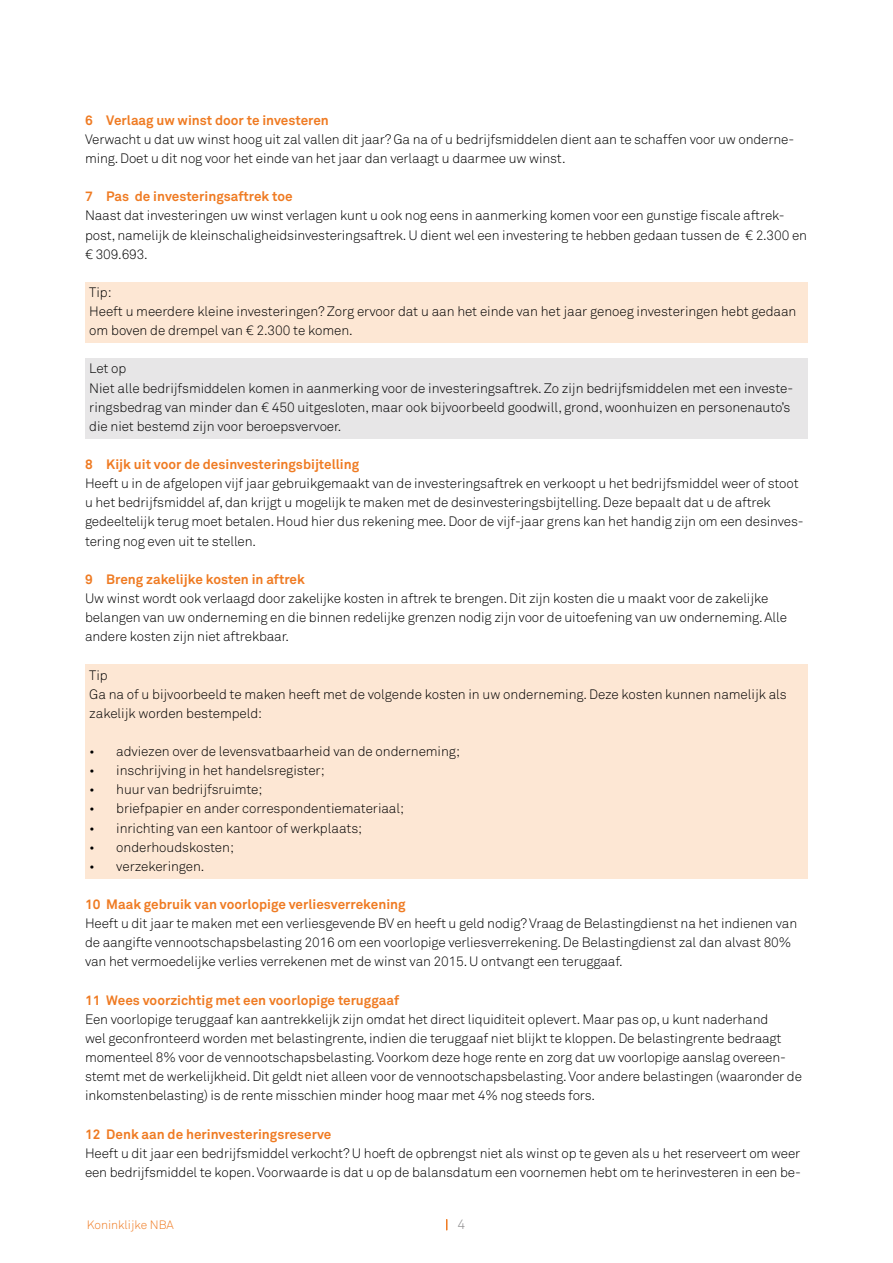
<style>
.page{position:relative;width:893px;height:1263px;background:#fff}
.page>*{position:absolute;margin:0;border:0;box-sizing:border-box;transform-origin:0 0}
.t1{font:300 13.5px/19.2px "Akkurat";letter-spacing:-.01em;color:#000}
.t2{font:700 13.5px "Akkurat";color:#ef7b23}
.t3{font:300 13.5px "Akkurat";color:#8d8c8d}
.t4{font:300 12px "Akkurat";color:#ef7b23}
</style>
<div class="page">
<div style="left:85px;top:282px;width:723px;height:22px;background:#fde7d4"></div>
<div style="left:85px;top:301px;width:723px;height:41px;background:#fde7d4"></div>
<div style="left:85px;top:359px;width:723px;height:22px;background:#e7e6e7"></div>
<div style="left:85px;top:378px;width:723px;height:60px;background:#e7e6e7"></div>
<div style="left:85px;top:665px;width:723px;height:22px;background:#fde7d4"></div>
<div style="left:85px;top:684px;width:723px;height:41px;background:#fde7d4"></div>
<div style="left:85px;top:722px;width:723px;height:22px;background:#fde7d4"></div>
<div style="left:85px;top:741px;width:723px;height:22px;background:#fde7d4"></div>
<div style="left:85px;top:760px;width:723px;height:22px;background:#fde7d4"></div>
<div style="left:85px;top:779px;width:723px;height:22px;background:#fde7d4"></div>
<div style="left:85px;top:799px;width:723px;height:22px;background:#fde7d4"></div>
<div style="left:85px;top:818px;width:723px;height:22px;background:#fde7d4"></div>
<div style="left:85px;top:837px;width:723px;height:22px;background:#fde7d4"></div>
<div style="left:85px;top:856px;width:723px;height:22px;background:#fde7d4"></div>
<p class="t2" style="left:85px;top:111px;width:245px">6 Verlaag uw winst door te investeren</p>
<p class="t1" style="left:85px;top:130px;width:711px">Verwacht u dat uw winst hoog uit zal vallen dit jaar? Ga na of u bedrijfsmiddelen dient aan te schaffen voor uw onderne&shy;ming. Doet u dit nog voor het einde van het jaar dan verlaagt u daarmee uw winst.</p>
<p class="t2" style="left:85px;top:188px;width:209px">7 Pas de investeringsaftrek toe</p>
<p class="t1" style="left:85px;top:206px;width:723px">Naast dat investeringen uw winst verlagen kunt u ook nog eens in aanmerking komen voor een gunstige fiscale aftrek&shy;post, namelijk de kleinschaligheidsinvesteringsaftrek. U dient wel een investering te hebben gedaan tussen de € 2.300 en € 309.693.</p>
<p class="t1" style="left:89px;top:283px;width:709px">Tip:<br>Heeft u meerdere kleine investeringen? Zorg ervoor dat u aan het einde van het jaar genoeg investeringen hebt gedaan om boven de drempel van € 2.300 te komen.</p>
<p class="t1" style="left:89px;top:359px;width:705px">Let op<br>Niet alle bedrijfsmiddelen komen in aanmerking voor de investeringsaftrek. Zo zijn bedrijfsmiddelen met een investe&shy;ringsbedrag van minder dan € 450 uitgesloten, maar ook bijvoorbeeld goodwill, grond, woonhuizen en personenauto’s die niet bestemd zijn voor beroepsvervoer.</p>
<p class="t2" style="left:85px;top:456px;width:276px">8 Kijk uit voor de desinvesteringsbijtelling</p>
<p class="t1" style="left:85px;top:474px;width:720px">Heeft u in de afgelopen vijf jaar gebruikgemaakt van de investeringsaftrek en verkoopt u het bedrijfsmiddel weer of stoot u het bedrijfsmiddel af, dan krijgt u mogelijk te maken met de desinvesteringsbijtelling. Deze bepaalt dat u de aftrek gedeeltelijk terug moet betalen. Houd hier dus rekening mee. Door de vijf-jaar grens kan het handig zijn om een desinves&shy;tering nog even uit te stellen.</p>
<p class="t2" style="left:85px;top:571px;width:221px">9 Breng zakelijke kosten in aftrek</p>
<p class="t1" style="left:85px;top:589px;width:703px">Uw winst wordt ook verlaagd door zakelijke kosten in aftrek te brengen. Dit zijn kosten die u maakt voor de zakelijke belangen van uw onderneming en die binnen redelijke grenzen nodig zijn voor de uitoefening van uw onderneming. Alle andere kosten zijn niet aftrekbaar.</p>
<p class="t1" style="left:89px;top:665px;width:699px">Tip<br>Ga na of u bijvoorbeeld te maken heeft met de volgende kosten in uw onderneming. Deze kosten kunnen namelijk als zakelijk worden bestempeld:</p>
<p class="t1" style="left:89px;top:742px;width:372px">• adviezen over de levensvatbaarheid van de onderneming;</p>
<p class="t1" style="left:89px;top:761px;width:237px">• inschrijving in het handelsregister;</p>
<p class="t1" style="left:89px;top:780px;width:175px">• huur van bedrijfsruimte;</p>
<p class="t1" style="left:89px;top:799px;width:316px">• briefpapier en ander correspondentiemateriaal;</p>
<p class="t1" style="left:89px;top:818px;width:274px">• inrichting van een kantoor of werkplaats;</p>
<p class="t1" style="left:89px;top:838px;width:146px">• onderhoudskosten;</p>
<p class="t1" style="left:89px;top:857px;width:117px">• verzekeringen.</p>
<p class="t2" style="left:85px;top:896px;width:322px">10 Maak gebruik van voorlopige verliesverrekening</p>
<p class="t1" style="left:85px;top:914px;width:714px">Heeft u dit jaar te maken met een verliesgevende BV en heeft u geld nodig? Vraag de Belastingdienst na het indienen van de aangifte vennootschapsbelasting 2016 om een voorlopige verliesverrekening. De Belastingdienst zal dan alvast 80% van het vermoedelijke verlies verrekenen met de winst van 2015. U ontvangt een teruggaaf.</p>
<p class="t2" style="left:85px;top:991px;width:316px">11 Wees voorzichtig met een voorlopige teruggaaf</p>
<p class="t1" style="left:85px;top:1010px;width:718px">Een voorlopige teruggaaf kan aantrekkelijk zijn omdat het direct liquiditeit oplevert. Maar pas op, u kunt naderhand<br>wel geconfronteerd worden met belastingrente, indien die teruggaaf niet blijkt te kloppen. De belastingrente bedraagt momenteel 8% voor de vennootschapsbelasting. Voorkom deze hoge rente en zorg dat uw voorlopige aanslag overeen&shy;stemt met de werkelijkheid. Dit geldt niet alleen voor de vennootschapsbelasting. Voor andere belastingen (waaronder de inkomstenbelasting) is de rente misschien minder hoog maar met 4% nog steeds fors.</p>
<p class="t2" style="left:85px;top:1125px;width:248px">12 Denk aan de herinvesteringsreserve</p>
<p class="t1" style="left:85px;top:1144px;width:717px">Heeft u dit jaar een bedrijfsmiddel verkocht? U hoeft de opbrengst niet als winst op te geven als u het reserveert om weer een bedrijfsmiddel te kopen. Voorwaarde is dat u op de balansdatum een voornemen hebt om te herinvesteren in een be-</p>
<p class="t4" style="left:87px;top:1217px;width:89px">Koninklijke NBA</p>
<p class="t3" style="left:457px;top:1216px;width:9px">4</p>
</div>
